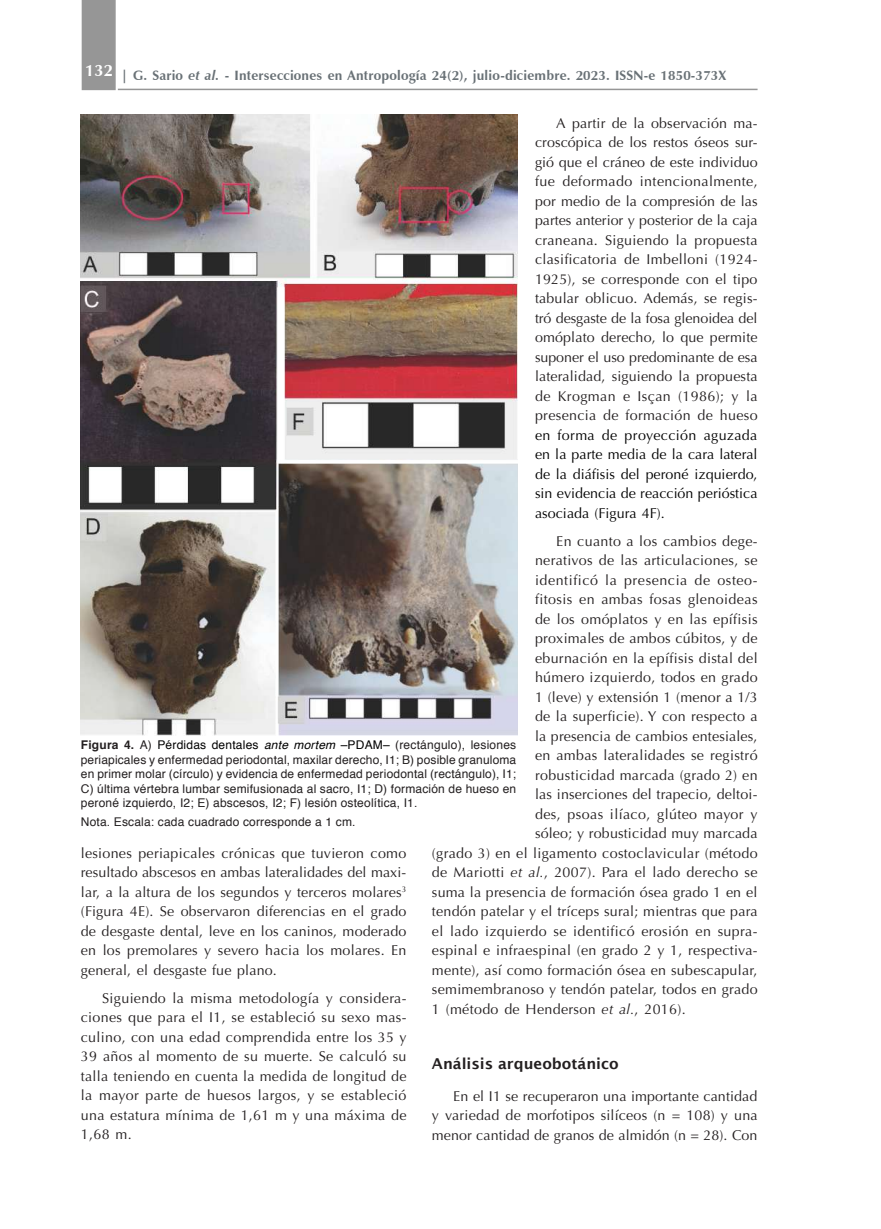
<style>
.page{position:relative;width:881px;height:1229px;background:#fff}
.page>*{position:absolute;margin:0;border:0;box-sizing:border-box;transform-origin:0 0}
.t1{font:600 15px "Lucida Sans";color:#231f20}
.t2{font:14.25px/19.5px "Optima";letter-spacing:.025em;color:#231f20;text-align:justify}
.t3{font:14.25px/19.5px "Optima";color:#000;text-align:justify}
.t4{font:700 13.5px "Zapf Humanist 601 BT";letter-spacing:.015em;color:#697176}
.t5{font:12px/14.4px "Helvetica";letter-spacing:.015em;color:#231f20;text-align:justify}
.s1{font-style:italic}
.s2{font-weight:700}
.s3{color:#000}
.s4{font-style:italic;color:#000}
</style>
<div class="page">
<hr style="left:118px;top:89px;width:639px;height:1px;background:#969696">
<div style="left:82px;top:0;width:34px;height:90px;background:#969696"></div>
<img style="left:81px;top:115px;width:436px;height:621px">
<p class="t4" style="left:85px;top:67px;width:642px"><sup>132</sup> | G. Sario <span class="s1">et al.</span> - Intersecciones en Antropología 24(2), julio-diciembre. 2023. ISSN-e 1850-373X</p>
<p class="t2" style="left:534px;top:113px;width:224px;text-indent:21px">A partir de la observación ma&shy;croscópica de los restos óseos sur&shy;gió que el cráneo de este individuo fue deformado intencionalmente, por medio de la compresión de las partes anterior y posterior de la caja craneana. Siguiendo la propuesta clasificatoria de Imbelloni (1924- 1925), se corresponde con el tipo tabular oblicuo. Además, se regis&shy;tró desgaste de la fosa glenoidea del omóplato derecho, lo que permite suponer el uso predominante de esa lateralidad, siguiendo la propuesta de Krogman e Isçan (1986); y la presencia de formación de hueso</p>
<p class="t3" style="left:534px;top:425px;width:224px">en forma de proyección aguzada en la parte media de la cara lateral de la diáfisis del peroné izquierdo, sin evidencia de reacción perióstica asociada (Figura 4F).</p>
<p class="t2" style="left:556px;top:531px;width:203px">En cuanto a los cambios dege-</p>
<p class="t2" style="left:534px;top:551px;width:224px">nerativos de las articulaciones, se</p>
<p class="t2" style="left:534px;top:570px;width:224px">identificó la presencia de osteo-</p>
<p class="t2" style="left:534px;top:590px;width:224px">fitosis en ambas fosas glenoideas</p>
<p class="t2" style="left:534px;top:609px;width:224px">de los omóplatos y en las epífisis</p>
<p class="t2" style="left:534px;top:629px;width:224px">proximales de ambos cúbitos, y de</p>
<p class="t2" style="left:534px;top:648px;width:224px">eburnación en la epífisis distal del</p>
<p class="t2" style="left:534px;top:668px;width:224px">húmero izquierdo, todos en grado</p>
<p class="t2" style="left:534px;top:687px;width:224px">1 (leve) y extensión 1 (menor a 1/3</p>
<p class="t2" style="left:534px;top:707px;width:224px">de la superficie). Y con respecto a</p>
<p class="t2" style="left:534px;top:726px;width:224px">la presencia de cambios entesiales,</p>
<p class="t2" style="left:534px;top:746px;width:224px">en ambas lateralidades se registró</p>
<p class="t2" style="left:534px;top:765px;width:224px">robusticidad marcada (grado 2) en</p>
<p class="t2" style="left:534px;top:785px;width:224px">las inserciones del trapecio, deltoi-</p>
<p class="t2" style="left:534px;top:804px;width:224px">des, psoas ilíaco, glúteo mayor y</p>
<p class="t2" style="left:534px;top:824px;width:224px">sóleo; y robusticidad muy marcada</p>
<p class="t2" style="left:432px;top:843px;width:327px">(grado 3) en el ligamento costoclavicular (método</p>
<p class="t2" style="left:432px;top:863px;width:327px">de Mariotti <span class="s1">et al.</span>, 2007). Para el lado derecho se</p>
<p class="t2" style="left:432px;top:882px;width:327px">suma la presencia de formación ósea grado 1 en el</p>
<p class="t2" style="left:432px;top:902px;width:327px">tendón patelar y el tríceps sural; mientras que para</p>
<p class="t2" style="left:432px;top:921px;width:327px">el lado izquierdo se identificó erosión en supra-</p>
<p class="t2" style="left:432px;top:941px;width:327px">espinal e infraespinal (en grado 2 y 1, respectiva-</p>
<p class="t2" style="left:432px;top:960px;width:327px">mente), así como formación ósea en subescapular,</p>
<p class="t2" style="left:432px;top:980px;width:327px">semimembranoso y tendón patelar, todos en grado</p>
<p class="t2" style="left:432px;top:999px;width:255px">1 (método de Henderson <span class="s1">et al.</span>, 2016).</p>
<p class="t5" style="left:81px;top:738px;width:437px"><span class="s2">Figura 4.</span> A) <span class="s3">Pérdidas dentales</span> <span class="s4">ante mortem</span> <span class="s3">–PDAM–</span> (rectángulo), lesiones periapicales y enfermedad periodontal, maxilar derecho, I1; B) posible granuloma en primer molar (círculo) y evidencia de enfermedad periodontal (rectángulo), I1; C) última vértebra lumbar semifusionada al sacro, I1; D) formación de hueso en peroné izquierdo, I2; E) abscesos, I2; F) lesión osteolítica, I1.</p>
<p class="t5" style="left:81px;top:815px;width:276px">Nota. Escala: cada cuadrado corresponde a 1 cm.</p>
<p class="t2" style="left:81px;top:843px;width:327px">lesiones periapicales crónicas que tuvieron como resultado abscesos en ambas lateralidades del maxi&shy;lar, a la altura de los segundos y terceros molares<sup>3 </sup>(Figura 4E). Se observaron diferencias en el grado de desgaste dental, leve en los caninos, moderado en los premolares y severo hacia los molares. En general, el desgaste fue plano.</p>
<p class="t2" style="left:81px;top:988px;width:327px;text-indent:21px">Siguiendo la misma metodología y considera&shy;ciones que para el I1, se estableció su sexo mas&shy;culino, con una edad comprendida entre los 35 y 39 años al momento de su muerte. Se calculó su talla teniendo en cuenta la medida de longitud de la mayor parte de huesos largos, y se estableció una estatura mínima de 1,61 m y una máxima de 1,68 m.</p>
<p class="t1" style="left:432px;top:1054px;width:188px">Análisis arqueobotánico</p>
<p class="t2" style="left:432px;top:1086px;width:327px;text-indent:21px">En el I1 se recuperaron una importante cantidad y variedad de morfotipos silíceos (n = 108) y una menor cantidad de granos de almidón (n = 28). Con</p>
</div>
